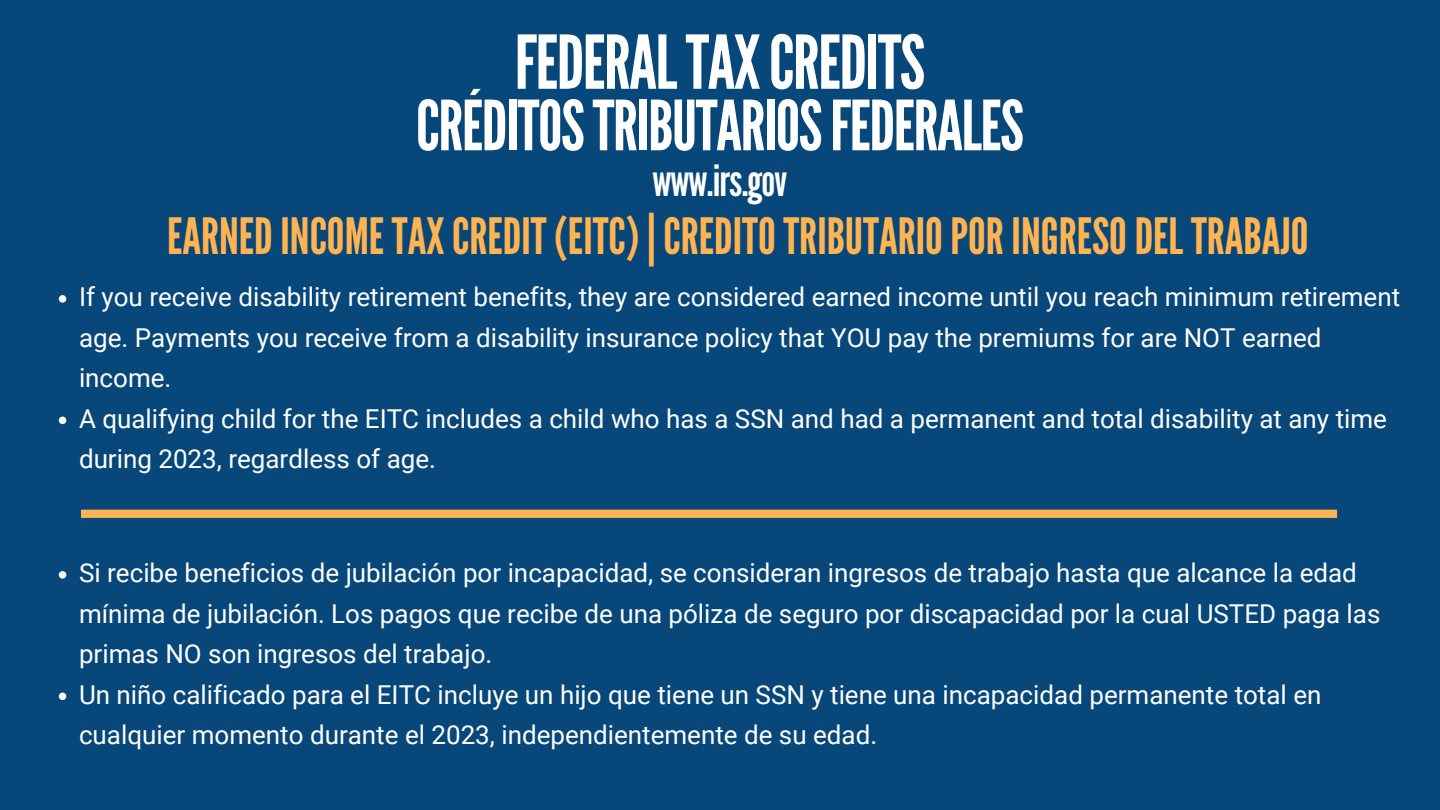
<style>
.page{position:relative;width:1440px;height:810px;background:#07477a}
.page>*{position:absolute;margin:0;border:0;box-sizing:border-box;transform-origin:0 0}
.t1{font:74px "League Gothic";letter-spacing:-.02em;color:#fff}
.t2{font:69px "League Gothic";letter-spacing:-.02em;color:#fff}
.t3{font:50px "League Gothic";color:#ffb351}
.t4{font:43px "League Gothic";letter-spacing:-.02em;color:#fff}
.t5{font:26px/40.5px "Roboto";color:#fff}
</style>
<div class="page">
<svg style="left:59px;top:295px;width:7px;height:8px"></svg>
<svg style="left:59px;top:417px;width:7px;height:7px"></svg>
<svg style="left:59px;top:571px;width:7px;height:8px"></svg>
<svg style="left:59px;top:693px;width:7px;height:7px"></svg>
<div style="left:81px;top:510px;width:1256px;height:8px;background:#ffb351"></div>
<p class="t1" style="left:515px;top:20px;width:412px">FEDERALTAXCREDITS</p>
<p class="t2" style="left:416px;top:86px;width:609px">CRÉDITOSTRIBUTARIOSFEDERALES</p>
<p class="t4" style="left:652px;top:156px;width:136px">www.irs.gov</p>
<p class="t3" style="left:167px;top:208px;width:1143px">EARNEDINCOMETAXCREDIT(EITC) |CREDITOTRIBUTARIOPORINGRESODELTRABAJO</p>
<h1 class="t5" style="left:79px;top:277px;width:1323px">If you receive disability retirement benefits, they are considered earned income until you reach minimum retirement age. Payments you receive from a disability insurance policy that YOU pay the premiums for are NOT earned income.</h1>
<h1 class="t5" style="left:79px;top:399px;width:1310px">A qualifying child for the EITC includes a child who has a SSN and had a permanent and total disability at any time during 2023, regardless of age.</h1>
<h3 class="t5" style="left:79px;top:553px;width:1303px">Si recibe beneficios de jubilación por incapacidad, se consideran ingresos de trabajo hasta que alcance la edad mínima de jubilación. Los pagos que recibe de una póliza de seguro por discapacidad por la cual USTED paga las primas NO son ingresos del trabajo.</h3>
<h2 class="t5" style="left:79px;top:675px;width:1244px">Un niño calificado para el EITC incluye un hijo que tiene un SSN y tiene una incapacidad permanente total en cualquier momento durante el 2023, independientemente de su edad.</h2>
</div>
